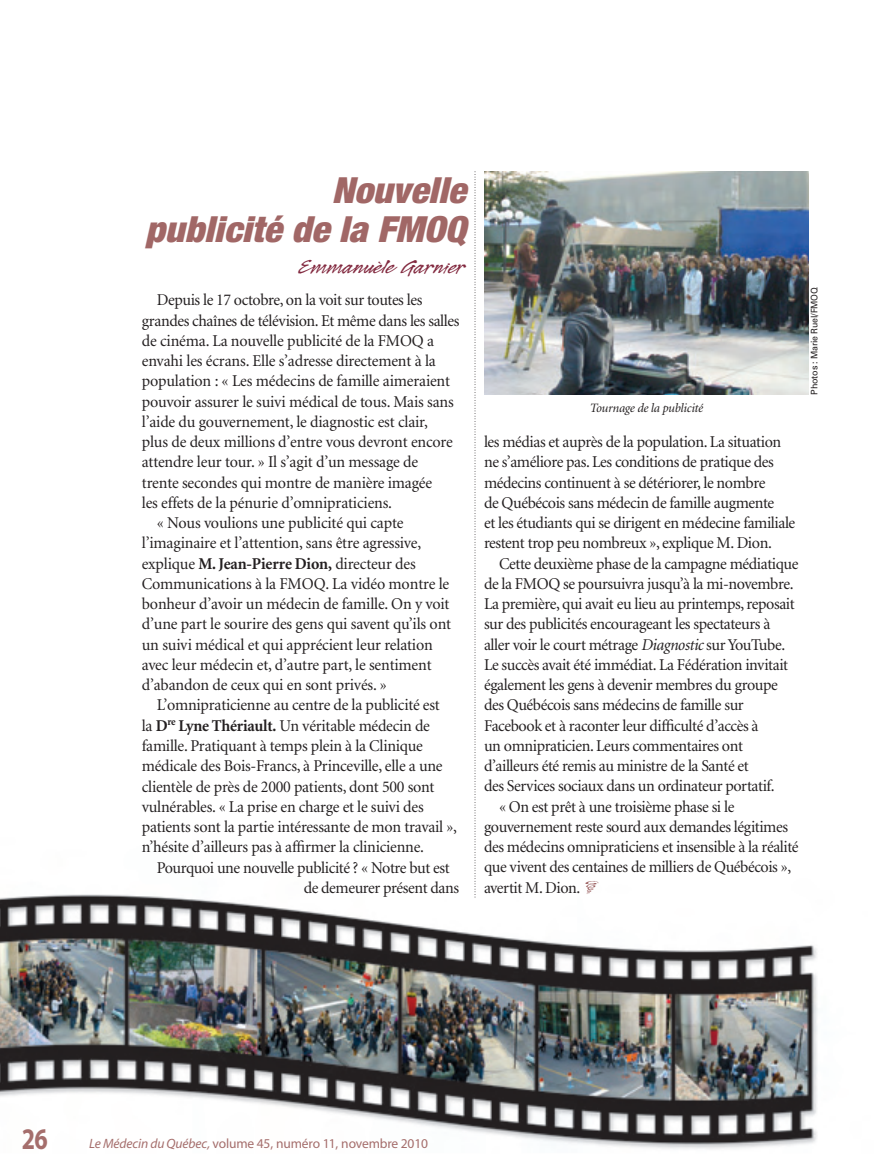
<style>
.page{position:relative;width:878px;height:1175px;background:#fff}
.page>*{position:absolute;margin:0;border:0;box-sizing:border-box;transform-origin:0 0}
.t1{font:italic 900 condensed 36px/39px "Helvetica Neue";color:#a16766;text-align:right;scale:1.05 1}
.t2{font:700 30px "Myriad";color:#a56e6c;scale:.8 1}
.t3{font:22.5px "Legault Std";color:#82293f;scale:1.2 1}
.t4{font:16.5px/20.2px "Minion";letter-spacing:-.025em;color:#231f20}
.t5{font:13.5px "Myriad";letter-spacing:-.01em;color:#a56e6c}
.t6{font:italic 12.75px "Minion";letter-spacing:-.015em;color:#231f20}
.t7{font:9px "Univers";letter-spacing:-.015em;color:#231f20}
.s1{font-weight:700}
.s2{font-style:italic}
</style>
<div class="page">
<img style="left:0;top:770px;width:818px;height:379px">
<svg style="left:474px;top:172px;width:1px;height:726px"></svg>
<img style="left:484px;top:172px;width:324px;height:222px">
<svg style="left:585px;top:880px;width:13px;height:14px"></svg>
<h1 class="t1" style="left:145px;top:174px;width:314px">Nouvelle<br>publicité de la FMOQ</h1>
<h3 class="t3" style="left:299px;top:252px;width:140px">Emmanuèle Garnier</h3>
<p class="t4" style="left:157px;top:291px;width:267px">Depuis le 17 octobre, on la voit sur toutes les</p>
<p class="t4" style="left:142px;top:311px;width:319px">grandes chaînes de télévision. Et même dans les salles</p>
<p class="t4" style="left:142px;top:332px;width:294px">de cinéma. La nouvelle publicité de la FMOQ a</p>
<p class="t4" style="left:142px;top:352px;width:295px">envahi les écrans. Elle s’adresse directement à la</p>
<p class="t4" style="left:142px;top:372px;width:310px">population : « Les médecins de famille aimeraient</p>
<p class="t4" style="left:142px;top:392px;width:313px">pouvoir assurer le suivi médical de tous. Mais sans</p>
<p class="t4" style="left:142px;top:413px;width:287px">l’aide du gouvernement, le diagnostic est clair,</p>
<p class="t4" style="left:142px;top:433px;width:312px">plus de deux millions d’entre vous devront encore</p>
<p class="t4" style="left:142px;top:453px;width:278px">attendre leur tour. » Il s’agit d’un message de</p>
<p class="t4" style="left:142px;top:473px;width:292px">trente secondes qui montre de manière imagée</p>
<p class="t4" style="left:142px;top:494px;width:252px">les effets de la pénurie d’omnipraticiens.</p>
<p class="t4" style="left:157px;top:514px;width:248px">« Nous voulions une publicité qui capte</p>
<p class="t4" style="left:142px;top:534px;width:281px">l’imaginaire et l’attention, sans être agressive,</p>
<p class="t4" style="left:142px;top:554px;width:275px">explique <span class="s1">M. Jean-Pierre Dion,</span> directeur des</p>
<p class="t4" style="left:142px;top:575px;width:309px">Communications à la FMOQ. La vidéo montre le</p>
<p class="t4" style="left:142px;top:595px;width:309px">bonheur d’avoir un médecin de famille. On y voit</p>
<p class="t4" style="left:142px;top:615px;width:311px">d’une part le sourire des gens qui savent qu’ils ont</p>
<p class="t4" style="left:142px;top:635px;width:292px">un suivi médical et qui apprécient leur relation</p>
<p class="t4" style="left:142px;top:656px;width:291px">avec leur médecin et, d’autre part, le sentiment</p>
<p class="t4" style="left:142px;top:676px;width:246px">d’abandon de ceux qui en sont privés. »</p>
<p class="t4" style="left:157px;top:696px;width:284px">L’omnipraticienne au centre de la publicité est</p>
<p class="t4" style="left:142px;top:716px;width:290px">la <span class="s1">D</span><sup>re</sup> <span class="s1">Lyne Thériault.</span> Un véritable médecin de</p>
<p class="t4" style="left:142px;top:737px;width:283px">famille. Pratiquant à temps plein à la Clinique</p>
<p class="t4" style="left:142px;top:757px;width:302px">médicale des Bois-Francs, à Princeville, elle a une</p>
<p class="t4" style="left:142px;top:777px;width:294px">clientèle de près de 2000 patients, dont 500 sont</p>
<p class="t4" style="left:142px;top:797px;width:283px">vulnérables. « La prise en charge et le suivi des</p>
<p class="t4" style="left:142px;top:818px;width:317px">patients sont la partie intéressante de mon travail »,</p>
<p class="t4" style="left:142px;top:838px;width:284px">n’hésite d’ailleurs pas à affirmer la clinicienne.</p>
<p class="t4" style="left:157px;top:858px;width:294px">Pourquoi une nouvelle publicité ? « Notre but est</p>
<p class="t4" style="left:304px;top:878px;width:157px">de demeurer présent dans</p>
<p class="t6" style="left:589px;top:403px;width:115px">Tournage de la publicité</p>
<p class="t4" style="left:484px;top:433px;width:313px">les médias et auprès de la population. La situation ne s’améliore pas. Les conditions de pratique des médecins continuent à se détériorer, le nombre<br>de Québécois sans médecin de famille augmente<br>et les étudiants qui se dirigent en médecine familiale restent trop peu nombreux », explique M. Dion.</p>
<p class="t4" style="left:499px;top:554px;width:301px">Cette deuxième phase de la campagne médiatique</p>
<p class="t4" style="left:484px;top:575px;width:311px">de la FMOQ se poursuivra jusqu’à la mi-novembre.</p>
<p class="t4" style="left:484px;top:595px;width:312px">La première, qui avait eu lieu au printemps, reposait</p>
<p class="t4" style="left:484px;top:615px;width:288px">sur des publicités encourageant les spectateurs à</p>
<p class="t4" style="left:484px;top:635px;width:302px">aller voir le court métrage <span class="s2">Diagnostic</span> sur YouTube.</p>
<p class="t4" style="left:484px;top:656px;width:305px">Le succès avait été immédiat. La Fédération invitait</p>
<p class="t4" style="left:484px;top:676px;width:295px">également les gens à devenir membres du groupe</p>
<p class="t4" style="left:484px;top:696px;width:261px">des Québécois sans médecins de famille sur</p>
<p class="t4" style="left:484px;top:716px;width:276px">Facebook et à raconter leur difficulté d’accès à</p>
<p class="t4" style="left:484px;top:737px;width:260px">un omnipraticien. Leurs commentaires ont</p>
<p class="t4" style="left:484px;top:757px;width:266px">d’ailleurs été remis au ministre de la Santé et</p>
<p class="t4" style="left:484px;top:777px;width:292px">des Services sociaux dans un ordinateur portatif.</p>
<p class="t4" style="left:499px;top:797px;width:237px">« On est prêt à une troisième phase si le</p>
<p class="t4" style="left:484px;top:818px;width:305px">gouvernement reste sourd aux demandes légitimes</p>
<p class="t4" style="left:484px;top:838px;width:316px">des médecins omnipraticiens et insensible à la réalité</p>
<p class="t4" style="left:484px;top:858px;width:309px">que vivent des centaines de milliers de Québécois »,</p>
<p class="t4" style="left:484px;top:878px;width:98px">avertit M. Dion.</p>
<p class="t7" style="left:810px;top:394px;width:109px;rotate:-90deg">Photos : Marie Ruel/FMOQ</p>
<h2 class="t2" style="left:22px;top:1127px;width:34px">26</h2>
<p class="t5" style="left:89px;top:1138px;width:340px"><span class="s2">Le Médecin du Québec,</span> volume 45, numéro 11, novembre 2010</p>
</div>
